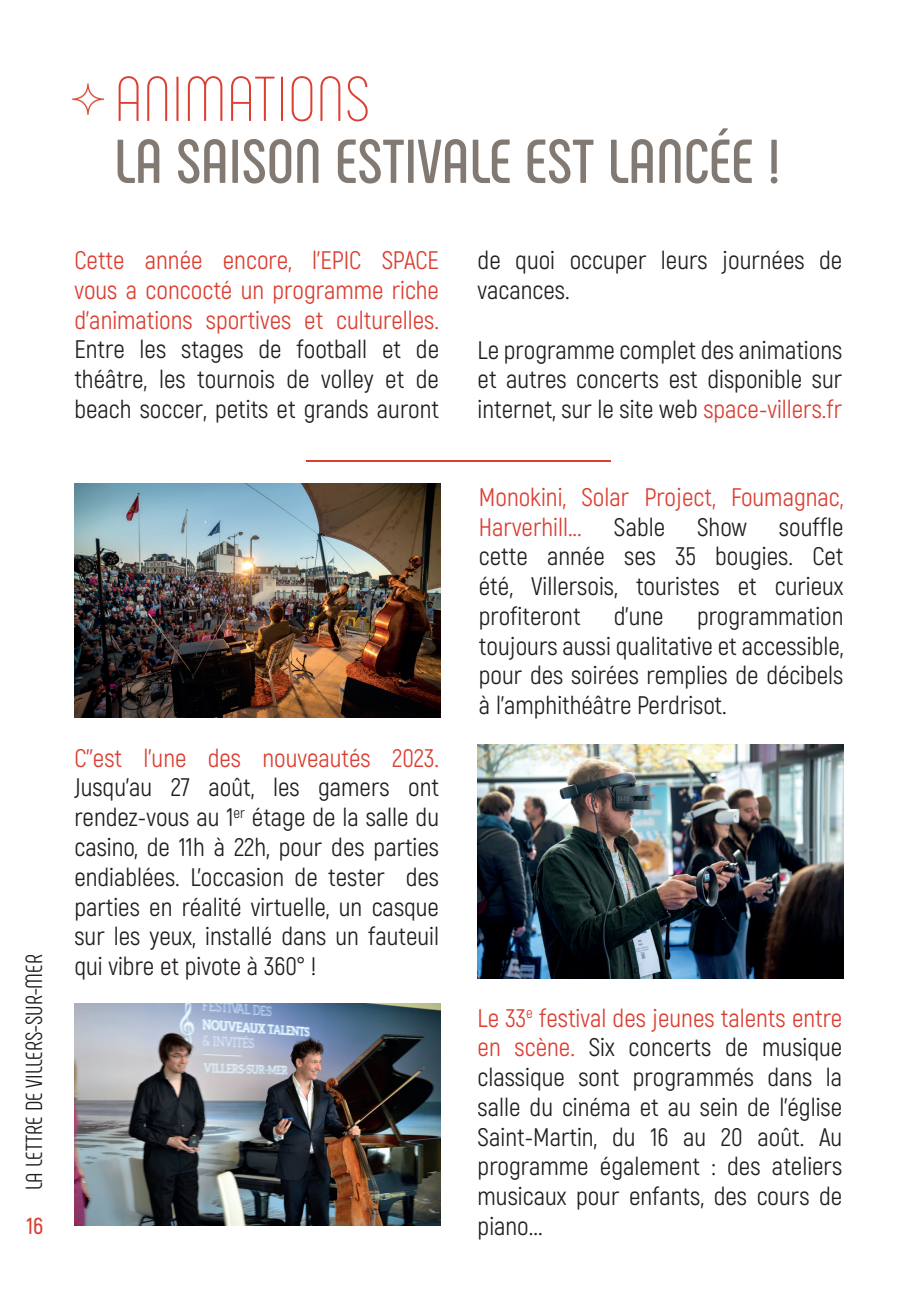
<style>
.page{position:relative;width:918px;height:1290px;background:#fff}
.page>*{position:absolute;margin:0;border:0;box-sizing:border-box;transform-origin:0 0}
.t1{font:200 63.18px "Phenomena";color:#db3f32}
.t2{font:700 61.6px "Phenomena";color:#817972}
.t3{font:25.38px/29.8px "Akrobat";color:#231f20;text-align:justify}
.t4{font:25.38px/29.8px "Akrobat";color:#db3f32;text-align:justify}
.t5{font:23.1px "Phenomena";color:#231f20}
.t6{font:600 23.1px "Akrobat";color:#db3f32}
.s1{color:#db3f32}
</style>
<div class="page">
<img style="left:73px;top:84px;width:30px;height:30px">
<img style="left:74px;top:1004px;width:366px;height:221px">
<img style="left:477px;top:744px;width:366px;height:234px">
<img style="left:74px;top:483px;width:366px;height:234px">
<hr style="left:307px;top:460px;width:304px;height:2px;background:#db3e31">
<p class="t5" style="left:21px;top:1190px;width:237px;rotate:-90deg">LA LETTRE DE VILLERS-SUR-MER</p>
<p class="t6" style="left:27px;top:1211px;width:18px">16</p>
<h1 class="t1" style="left:114px;top:63px;width:258px">ANIMATIONS</h1>
<h2 class="t2" style="left:114px;top:124px;width:668px">LA SAISON ESTIVALE EST LANCÉE !</h2>
<p class="t4" style="left:74px;top:245px;width:366px">Cette année encore, l'EPIC SPACE vous a concocté un programme riche d'animations sportives et culturelles.</p>
<p class="t3" style="left:74px;top:335px;width:366px">Entre les stages de football et de théâtre, les tournois de volley et de beach soccer, petits et grands auront</p>
<p class="t4" style="left:74px;top:743px;width:366px">C''est l'une des nouveautés 2023.</p>
<p class="t3" style="left:74px;top:773px;width:366px">Jusqu'au 27 août, les gamers ont rendez-vous au 1<sup>er</sup> étage de la salle du casino, de 11h à 22h, pour des parties endiablées. L'occasion de tester des parties en réalité virtuelle, un casque sur les yeux, installé dans un fauteuil qui vibre et pivote à 360° !</p>
<p class="t3" style="left:477px;top:245px;width:366px">de quoi occuper leurs journées de vacances.</p>
<p class="t3" style="left:477px;top:335px;width:366px">Le programme complet des animations et autres concerts est disponible sur internet, sur le site web <span class="s1">space-villers.fr</span></p>
<p class="t4" style="left:479px;top:482px;width:366px">Monokini, Solar Project, Foumagnac,<br>Harverhill...</p>
<p class="t3" style="left:479px;top:512px;width:366px;text-indent:300px">souffle cette année ses 35 bougies. Cet été, Villersois, touristes et curieux profiteront</p>
<p class="t3" style="left:614px;top:512px;width:53px">Sable</p>
<p class="t3" style="left:697px;top:512px;width:51px">Show</p>
<p class="t3" style="left:614px;top:601px;width:51px">d'une</p>
<p class="t3" style="left:479px;top:601px;width:366px;text-indent:218px">programmation toujours aussi qualitative et accessible, pour des soirées remplies de décibels à l'amphithéâtre Perdrisot.</p>
<p class="t3" style="left:477px;top:1003px;width:366px"><span class="s1">Le 33</span><sup>e</sup> <span class="s1">festival des jeunes talents entre en scène.</span> Six concerts de musique classique sont programmés dans la salle du cinéma et au sein de l'église Saint-Martin, du 16 au 20 août. Au programme également : des ateliers musicaux pour enfants, des cours de piano...</p>
</div>
